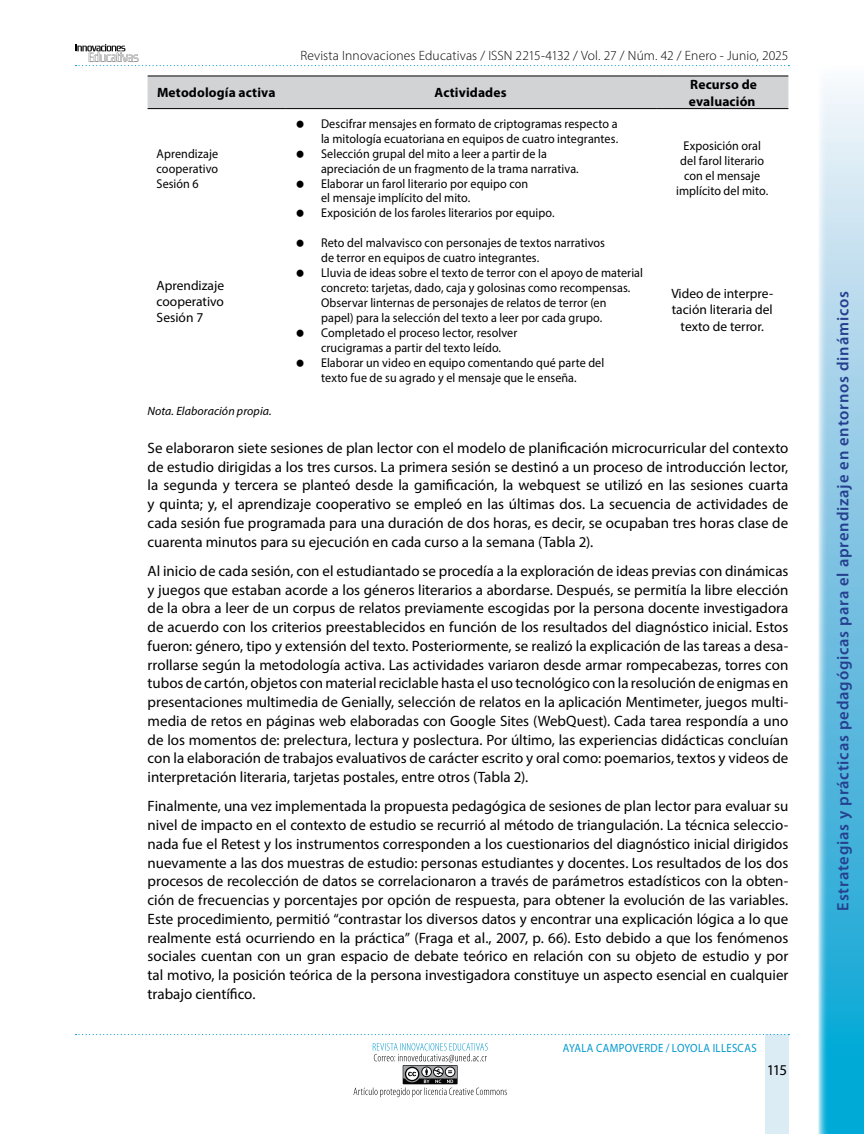
<style>
.page{position:relative;width:864px;height:1134px;background:#fff}
.page>*{position:absolute;margin:0;border:0;box-sizing:border-box;transform-origin:0 0}
.t1{font:600 16.5px "Myriad Pro";letter-spacing:.045em;color:#25408f}
.t2{font:15px/18.8px "Myriad Pro";color:#000;text-align:justify}
.t3{font:13.5px/16.2px "Myriad Pro";color:#000;text-align:justify}
.t4{font:300 13.5px "Myriad Pro";letter-spacing:.01em;color:#000}
.t5{font:700 13.5px/16.5px "Myriad Pro";letter-spacing:.01em;color:#000}
.t6{font:12.75px/15px "Myriad Pro";letter-spacing:.01em;color:#000;scale:.95 1}
.t7{font:12px "Myriad Pro";letter-spacing:.03em;color:#0098ce;scale:.9 1}
.t8{font:italic 12px "Myriad Pro";letter-spacing:.005em;color:#000}
</style>
<div class="page">
<svg style="left:76px;top:44px;width:713px;height:22px"></svg>
<div style="left:765px;top:1034px;width:23px;height:100px;background:#dcecf5"></div>
<svg style="left:76px;top:1034px;width:713px;height:1px"></svg>
<svg style="left:354px;top:1043px;width:153px;height:54px"></svg>
<svg style="left:818px;top:87px;width:46px;height:1047px;background:#7fc9e5"></svg>
<div style="left:148px;top:77px;width:640px;height:31px;background:#d1d3d4"></div>
<hr style="left:148px;top:76px;width:137px;height:1px;background:#000">
<hr style="left:285px;top:76px;width:371px;height:1px;background:#000">
<hr style="left:656px;top:76px;width:132px;height:1px;background:#000">
<hr style="left:148px;top:108px;width:137px;height:1px;background:#000">
<hr style="left:285px;top:108px;width:371px;height:1px;background:#000">
<hr style="left:656px;top:108px;width:132px;height:1px;background:#000">
<p class="t4" style="left:300px;top:47px;width:490px">Revista Innovaciones Educativas / ISSN 2215-4132 / Vol. 27 / Núm. 42 / Enero - Junio, 2025</p>
<p class="t5" style="left:157px;top:84px;width:120px">Metodología activa</p>
<p class="t5" style="left:435px;top:84px;width:74px">Actividades</p>
<p class="t5" style="left:689px;top:76px;width:70px">Recurso de evaluación</p>
<p class="t6" style="left:157px;top:146px;width:66px;text-align:justify">Aprendizaje cooperativo Sesión 6</p>
<p class="t3" style="left:157px;top:277px;width:69px">Aprendizaje cooperativo Sesión 7</p>
<p class="t6" style="left:321px;top:116px;width:314px">Descifrar mensajes en formato de criptogramas respecto a la mitología ecuatoriana en equipos de cuatro integrantes.<br>Selección grupal del mito a leer a partir de la<br>apreciación de un fragmento de la trama narrativa.<br>Elaborar un farol literario por equipo con<br>el mensaje implícito del mito.<br>Exposición de los faroles literarios por equipo.</p>
<p class="t6" style="left:321px;top:235px;width:340px">Reto del malvavisco con personajes de textos narrativos<br>de terror en equipos de cuatro integrantes.<br>Lluvia de ideas sobre el texto de terror con el apoyo de material concreto: tarjetas, dado, caja y golosinas como recompensas.<br>Observar linternas de personajes de relatos de terror (en<br>papel) para la selección del texto a leer por cada grupo.<br>Completado el proceso lector, resolver<br>crucigramas a partir del texto leído.<br>Elaborar un video en equipo comentando qué parte del<br>texto fue de su agrado y el mensaje que le enseña.</p>
<p class="t6" style="left:676px;top:138px;width:98px;text-align:center">Exposición oral del farol literario con el mensaje implícito del mito.</p>
<p class="t3" style="left:671px;top:285px;width:103px;text-align:center">Video de interpre&shy;tación literaria del texto de terror.</p>
<p class="t8" style="left:148px;top:403px;width:126px">Nota. Elaboración propia.</p>
<p class="t2" style="left:148px;top:438px;width:642px">Se elaboraron siete sesiones de plan lector con el modelo de planificación microcurricular del contexto de estudio dirigidas a los tres cursos. La primera sesión se destinó a un proceso de introducción lector, la segunda y tercera se planteó desde la gamificación, la webquest se utilizó en las sesiones cuarta y quinta; y, el aprendizaje cooperativo se empleó en las últimas dos. La secuencia de actividades de cada sesión fue programada para una duración de dos horas, es decir, se ocupaban tres horas clase de cuarenta minutos para su ejecución en cada curso a la semana (Tabla 2).</p>
<p class="t2" style="left:148px;top:561px;width:642px">Al inicio de cada sesión, con el estudiantado se procedía a la exploración de ideas previas con dinámicas y juegos que estaban acorde a los géneros literarios a abordarse. Después, se permitía la libre elección de la obra a leer de un corpus de relatos previamente escogidas por la persona docente investigadora de acuerdo con los criterios preestablecidos en función de los resultados del diagnóstico inicial. Estos fueron: género, tipo y extensión del texto. Posteriormente, se realizó la explicación de las tareas a desa&shy;rrollarse según la metodología activa. Las actividades variaron desde armar rompecabezas, torres con tubos de cartón, objetos con material reciclable hasta el uso tecnológico con la resolución de enigmas en presentaciones multimedia de Genially, selección de relatos en la aplicación Mentimeter, juegos multi&shy;media de retos en páginas web elaboradas con Google Sites (WebQuest). Cada tarea respondía a uno de los momentos de: prelectura, lectura y poslectura. Por último, las experiencias didácticas concluían con la elaboración de trabajos evaluativos de carácter escrito y oral como: poemarios, textos y videos de interpretación literaria, tarjetas postales, entre otros (Tabla 2).</p>
<p class="t2" style="left:148px;top:797px;width:642px">Finalmente, una vez implementada la propuesta pedagógica de sesiones de plan lector para evaluar su nivel de impacto en el contexto de estudio se recurrió al método de triangulación. La técnica seleccio&shy;nada fue el Retest y los instrumentos corresponden a los cuestionarios del diagnóstico inicial dirigidos nuevamente a las dos muestras de estudio: personas estudiantes y docentes. Los resultados de los dos procesos de recolección de datos se correlacionaron a través de parámetros estadísticos con la obten&shy;ción de frecuencias y porcentajes por opción de respuesta, para obtener la evolución de las variables.<br>Este procedimiento, permitió “contrastar los diversos datos y encontrar una explicación lógica a lo que realmente está ocurriendo en la práctica” (Fraga et al., 2007, p. 66). Esto debido a que los fenómenos sociales cuentan con un gran espacio de debate teórico en relación con su objeto de estudio y por tal motivo, la posición teórica de la persona investigadora constituye un aspecto esencial en cualquier trabajo científico.</p>
<p class="t7" style="left:563px;top:1040px;width:217px">AYALA CAMPOVERDE / LOYOLA ILLESCAS</p>
<p class="t2" style="left:767px;top:1060px;width:22px">115</p>
<p class="t1" style="left:832px;top:911px;width:621px;rotate:-90deg">Estrategias y prácticas pedagógicas para el aprendizaje en entornos dinámicos</p>
</div>
